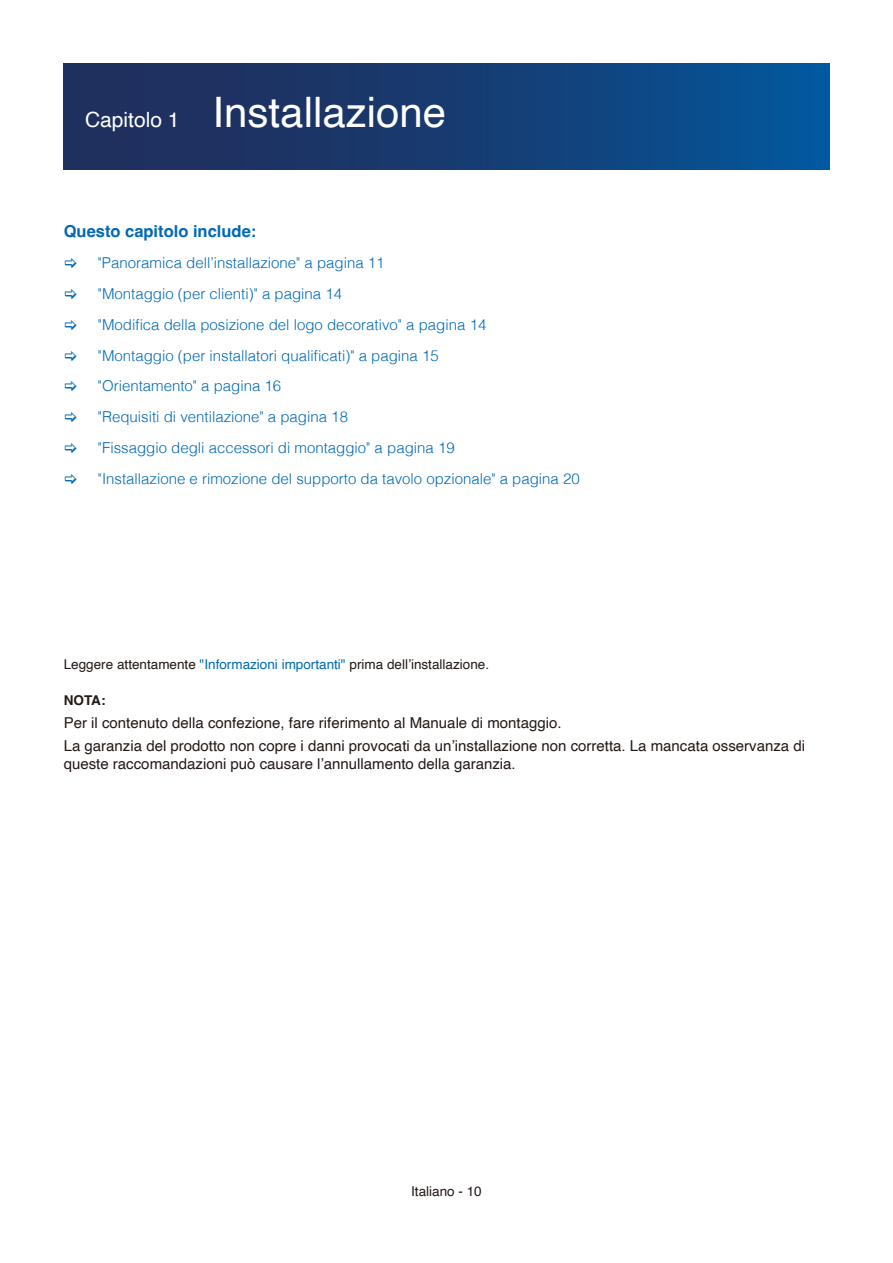
<style>
.page{position:relative;width:893px;height:1263px;background:#fff}
.page>*{position:absolute;margin:0;border:0;box-sizing:border-box;transform-origin:0 0}
.t1{font:42px "Helvetica";color:#fff}
.t2{font:700 16.5px "Helvetica";color:#0069b7}
.t3{font:300 15px/30.8px "Helvetica";color:#0069b7}
.t4{font:15px/22.2px "Helvetica";color:#231916}
.t5{font:13.5px "Helvetica";color:#231916}
.t6{font:700 13.5px "Helvetica";color:#231916}
.s1{font-size:21px}
.s2{color:#0069b7}
</style>
<div class="page">
<div style="left:64px;top:64px;width:765px;height:106px;background:linear-gradient(to right,#242954,#055497)"></div>
<h1 class="t1" style="left:85px;top:80px;width:362px"><span class="s1">Capitolo 1</span> Installazione</h1>
<p class="t2" style="left:64px;top:221px;width:191px">Questo capitolo include:</p>
<p class="t3" style="left:98px;top:247px;width:483px">"Panoramica dell’installazione" a pagina 11<br>"Montaggio (per clienti)" a pagina 14<br>"Modifica della posizione del logo decorativo" a pagina 14<br>"Montaggio (per installatori qualificati)" a pagina 15<br>"Orientamento" a pagina 16<br>"Requisiti di ventilazione" a pagina 18<br>"Fissaggio degli accessori di montaggio" a pagina 19<br>"Installazione e rimozione del supporto da tavolo opzionale" a pagina 20</p>
<p class="t5" style="left:64px;top:654px;width:427px">Leggere attentamente <span class="s2">"Informazioni importanti"</span> prima dell’installazione.</p>
<p class="t6" style="left:64px;top:692px;width:9px">NOTA</p>
<p class="t4" style="left:64px;top:712px;width:743px">Per il contenuto della confezione, fare riferimento al Manuale di montaggio.<br>La garanzia del prodotto non copre i danni provocati da un’installazione non corretta. La mancata osservanza di</p>
<p class="t4" style="left:64px;top:753px;width:453px">queste raccomandazioni può causare l’annullamento della garanzia.</p>
<p class="t5" style="left:411px;top:1181px;width:72px">Italiano - 10</p>
</div>
